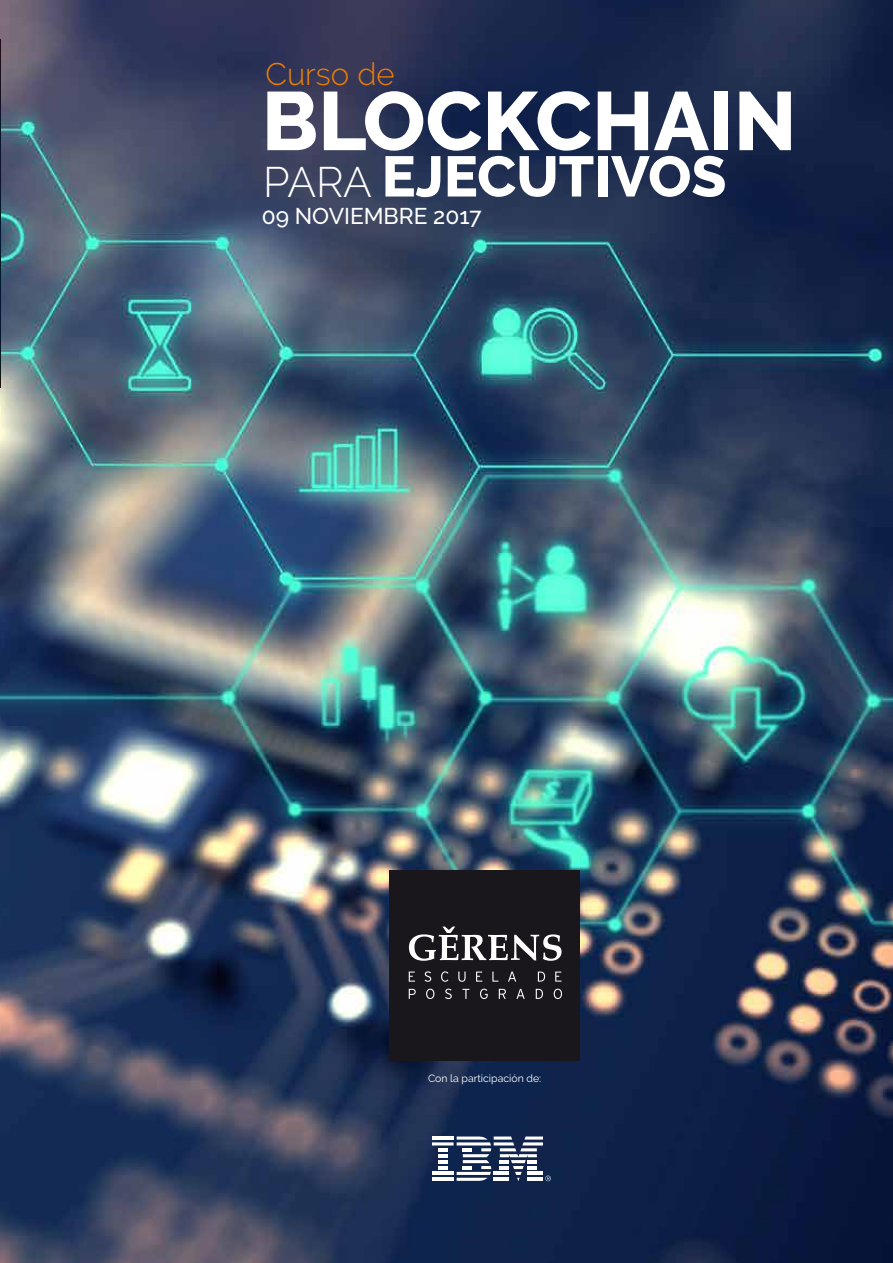
<style>
.page{position:relative;width:893px;height:1263px;background:#fff}
.page>*{position:absolute;margin:0;border:0;box-sizing:border-box;transform-origin:0 0}
.t1{font:800 82.5px "Raleway";color:#fff}
.t2{font:800 57px "Raleway";color:#fff}
.t3{font:300 31.2px "Raleway";color:#ee7f00}
.t4{font:500 22.65px "Raleway";color:#fff}
.t5{font:10.5px "Raleway";color:#fff}
.s1{font-weight:300;font-size:42.45px}
</style>
<div class="page">
<img style="left:0;top:0;width:893px;height:1263px">
<div style="left:390px;top:870px;width:190px;height:190px;background:#1a171c"></div>
<svg style="left:409px;top:926px;width:152px;height:35px"></svg>
<svg style="left:409px;top:971px;width:6px;height:11px"></svg>
<svg style="left:425px;top:971px;width:6px;height:11px"></svg>
<svg style="left:441px;top:971px;width:7px;height:11px"></svg>
<svg style="left:458px;top:971px;width:8px;height:11px"></svg>
<svg style="left:476px;top:971px;width:6px;height:11px"></svg>
<svg style="left:492px;top:971px;width:6px;height:11px"></svg>
<svg style="left:508px;top:971px;width:8px;height:11px"></svg>
<svg style="left:538px;top:971px;width:7px;height:11px"></svg>
<svg style="left:555px;top:971px;width:6px;height:11px"></svg>
<svg style="left:409px;top:989px;width:7px;height:10px"></svg>
<svg style="left:426px;top:989px;width:8px;height:10px"></svg>
<svg style="left:445px;top:989px;width:7px;height:10px"></svg>
<svg style="left:462px;top:989px;width:7px;height:10px"></svg>
<svg style="left:480px;top:989px;width:8px;height:10px"></svg>
<svg style="left:499px;top:989px;width:7px;height:10px"></svg>
<svg style="left:516px;top:989px;width:9px;height:10px"></svg>
<svg style="left:536px;top:989px;width:7px;height:10px"></svg>
<svg style="left:554px;top:989px;width:8px;height:10px"></svg>
<img style="left:0;top:40px;width:1px;height:347px">
<hr style="left:432px;top:1136px;width:22px;height:3px;background:#fff">
<hr style="left:432px;top:1142px;width:22px;height:3px;background:#fff">
<svg style="left:438px;top:1148px;width:9px;height:21px"></svg>
<hr style="left:432px;top:1172px;width:22px;height:3px;background:#fff">
<hr style="left:432px;top:1178px;width:22px;height:3px;background:#fff">
<svg style="left:457px;top:1136px;width:94px;height:45px"></svg>
<h3 class="t3" style="left:266px;top:56px;width:131px">Curso de</h3>
<h1 class="t1" style="left:262px;top:74px;width:536px">BLOCKCHAIN</h1>
<h2 class="t2" style="left:263px;top:144px;width:465px"><span class="s1">PARA</span> EJECUTIVOS</h2>
<h3 class="t4" style="left:262px;top:203px;width:222px">09 NOVIEMBRE 2017</h3>
<p class="t5" style="left:428px;top:1072px;width:115px">Con la participación de:</p>
</div>
